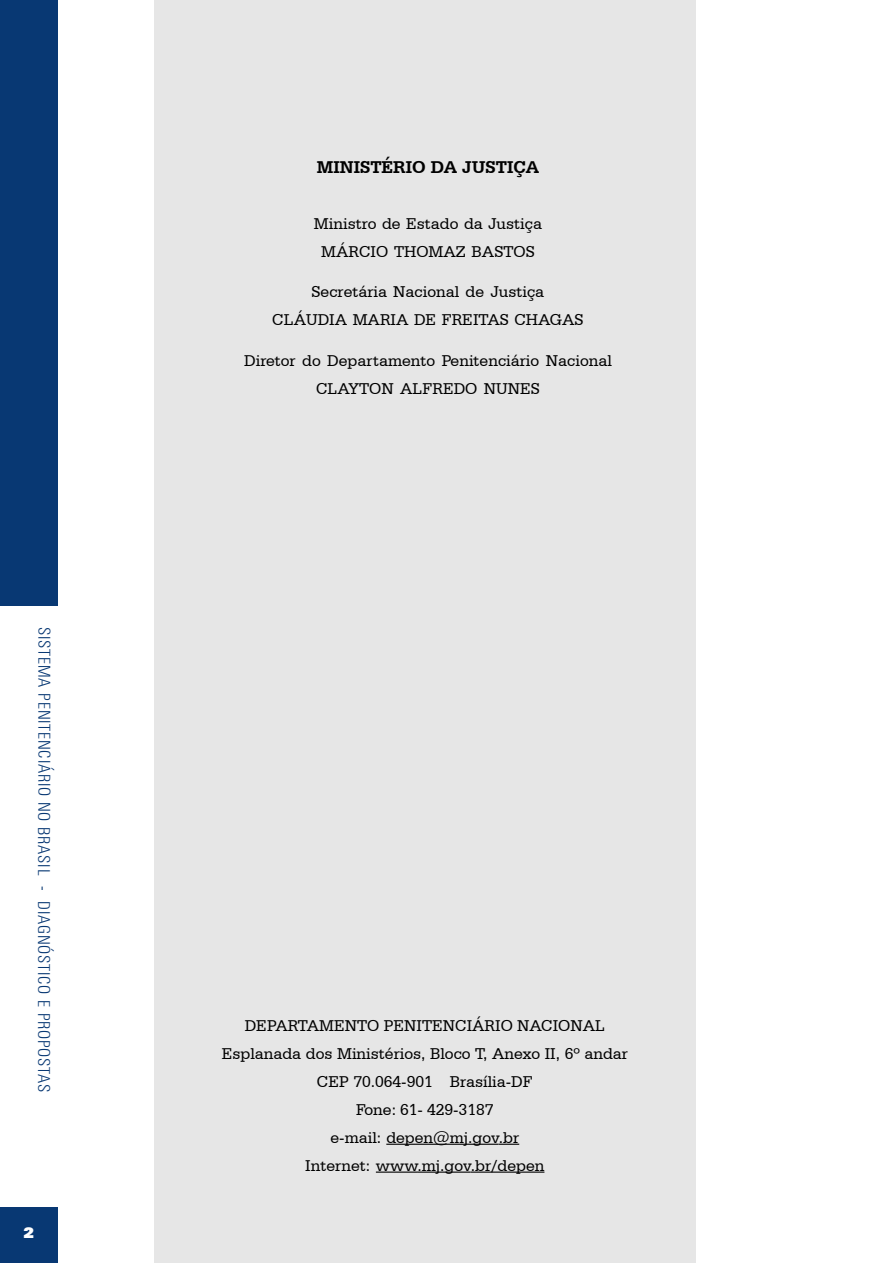
<style>
.page{position:relative;width:893px;height:1263px;background:#fff}
.page>*{position:absolute;margin:0;border:0;box-sizing:border-box;transform-origin:0 0}
.t1{font:700 18px "Serifa BT";color:#000}
.t2{font:16.5px/27.9px "Serifa BT";color:#000;text-align:center}
.t3{font:300 condensed 16.5px "Zurich BT";letter-spacing:.045em;color:#083873}
.t4{font:900 15px "Zurich BT";color:#fff}
</style>
<div class="page">
<div style="left:0;top:1207px;width:58px;height:56px;background:#083873"></div>
<div style="left:0;top:1px;width:57px;height:605px;background:#083873"></div>
<div style="left:154px;top:1px;width:541px;height:1262px;background:#e6e6e6"></div>
<hr style="left:386px;top:1144px;width:112px;height:1px;background:#000">
<svg style="left:499px;top:1144px;width:20px;height:1px"></svg>
<hr style="left:376px;top:1172px;width:41px;height:1px;background:#000">
<hr style="left:417px;top:1172px;width:54px;height:1px;background:#000">
<hr style="left:471px;top:1172px;width:73px;height:1px;background:#000">
<p class="t3" style="left:54px;top:627px;width:467px;rotate:90deg">SISTEMA PENITENCIÁRIO NO BRASIL - DIAGNÓSTICO E PROPOSTAS</p>
<p class="t4" style="left:24px;top:1224px;width:12px">2</p>
<p class="t1" style="left:317px;top:156px;width:223px">MINISTÉRIO DA JUSTIÇA</p>
<p class="t2" style="left:314px;top:209px;width:230px">Ministro de Estado da Justiça<br>MÁRCIO THOMAZ BASTOS</p>
<p class="t2" style="left:272px;top:278px;width:313px">Secretária Nacional de Justiça<br>CLÁUDIA MARIA DE FREITAS CHAGAS</p>
<p class="t2" style="left:244px;top:347px;width:369px">Diretor do Departamento Penitenciário Nacional<br>CLAYTON ALFREDO NUNES</p>
<p class="t2" style="left:222px;top:1011px;width:408px">DEPARTAMENTO PENITENCIÁRIO NACIONAL Esplanada dos Ministérios, Bloco T, Anexo II, 6º andar CEP 70.064-901 Brasília-DF<br>Fone: 61- 429-3187<br>e-mail: depen@mj.gov.br<br>Internet: www.mj.gov.br/depen</p>
</div>
